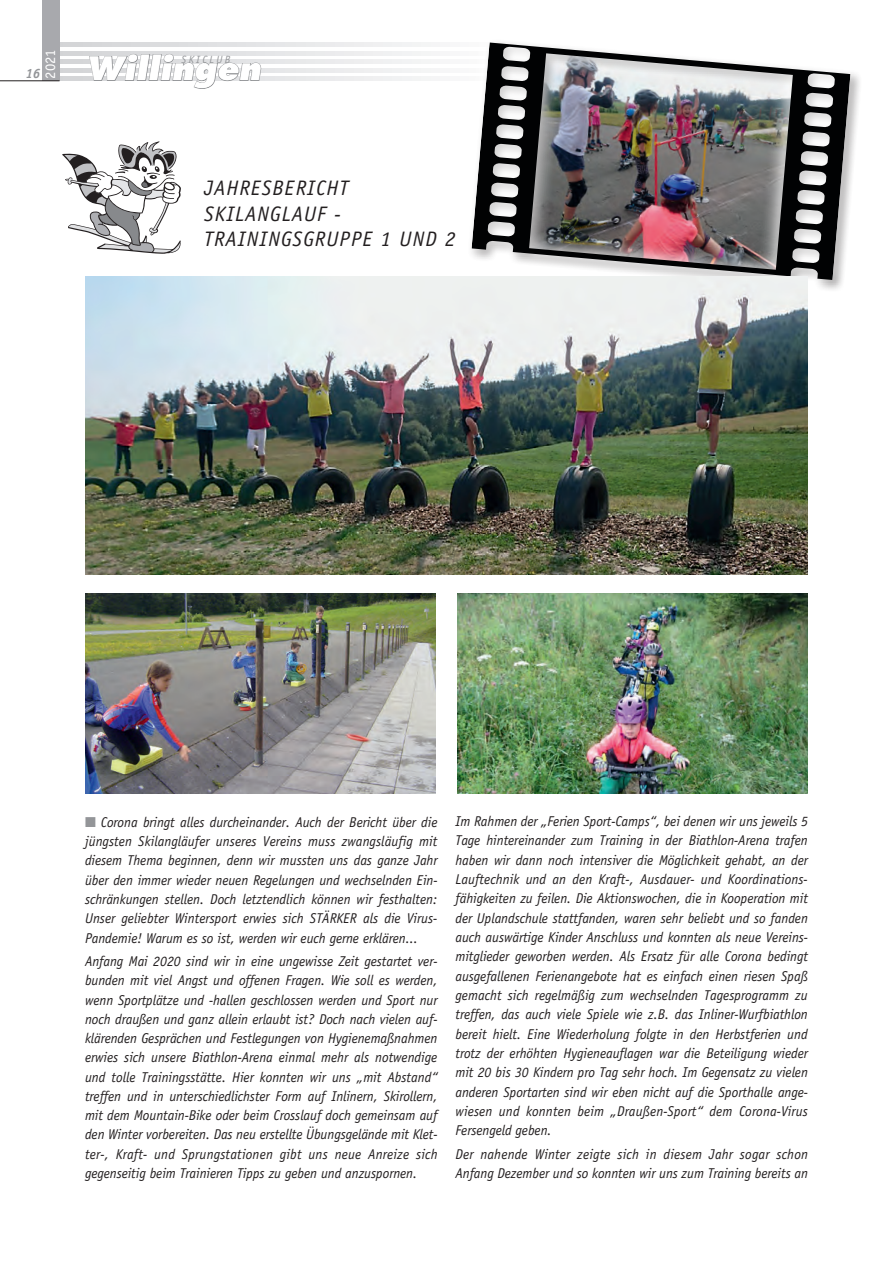
<style>
.page{position:relative;width:893px;height:1263px;background:#fff}
.page>*{position:absolute;margin:0;border:0;box-sizing:border-box;transform-origin:0 0}
.t1{font:italic 800 31.5px "Futura";color:#fff}
.t2{font:italic 21px "Officina Sans";letter-spacing:.05em;color:#231f20}
.t3{font:15px "Officina Sans";color:#fff}
.t4{font:italic 14.25px/19.2px "Officina Sans";letter-spacing:-.005em;color:#231f20;text-align:justify}
.t5{font:italic 700 13.5px "Officina Sans";color:#939598}
.t6{font:italic 10.5px "Officina Sans";letter-spacing:.225em;color:#939598}
.s1{color:#939598}
</style>
<div class="page">
<svg style="left:60px;top:77px;width:371px;height:4px"></svg>
<svg style="left:60px;top:68px;width:371px;height:4px"></svg>
<svg style="left:60px;top:60px;width:371px;height:4px"></svg>
<svg style="left:60px;top:51px;width:371px;height:4px"></svg>
<svg style="left:60px;top:43px;width:371px;height:4px"></svg>
<div style="left:43px;top:0;width:17px;height:81px;background:#a8a9ad"></div>
<hr style="left:0;top:80px;width:60px;height:1px;background:#231f20">
<svg style="left:89px;top:54px;width:173px;height:35px"></svg>
<svg style="left:471px;top:42px;width:389px;height:248px"></svg>
<img style="left:472px;top:43px;width:378px;height:237px">
<svg style="left:62px;top:141px;width:119px;height:113px"></svg>
<img style="left:85px;top:276px;width:723px;height:298px">
<img style="left:457px;top:593px;width:351px;height:200px">
<img style="left:85px;top:593px;width:351px;height:200px">
<p class="t3" style="left:42px;top:79px;width:31px;rotate:-90deg">2021</p>
<h1 class="t1" style="left:86px;top:49px;width:176px">Willingen</h1>
<p class="t6" style="left:181px;top:53px;width:50px">Skiclub</p>
<p class="t5" style="left:25px;top:65px;width:17px">16</p>
<h2 class="t2" style="left:204px;top:176px;width:23px">Jahres</h2>
<h2 class="t2" style="left:273px;top:176px;width:67px">bericht</h2>
<h2 class="t2" style="left:204px;top:202px;width:44px">SkiLang</h2>
<h2 class="t2" style="left:282px;top:202px;width:60px">lauf -</h2>
<h2 class="t2" style="left:204px;top:227px;width:77px">Tra iningsgr</h2>
<h2 class="t2" style="left:326px;top:227px;width:25px">uppe</h2>
<h2 class="t2" style="left:381px;top:227px;width:76px">1 und 2</h2>
<p class="t4" style="left:85px;top:812px;width:354px"><span class="s1">■</span> Corona bringt alles durcheinander. Auch der Bericht über die jüngsten Skilangläufer unseres Vereins muss zwangsläufig mit diesem Thema beginnen, denn wir mussten uns das ganze Jahr über den immer wieder neuen Regelungen und wechselnden Ein&shy;schränkungen stellen. Doch letztendlich können wir festhalten:<br>Unser geliebter Wintersport erwies sich STÄRKER als die Virus-Pandemie! Warum es so ist, werden wir euch gerne erklären...</p>
<p class="t4" style="left:85px;top:952px;width:354px">Anfang Mai 2020 sind wir in eine ungewisse Zeit gestartet ver&shy;bunden mit viel Angst und offenen Fragen. Wie soll es werden, wenn Sportplätze und -hallen geschlossen werden und Sport nur noch draußen und ganz allein erlaubt ist? Doch nach vielen auf&shy;klärenden Gesprächen und Festlegungen von Hygienemaßnahmen erwies sich unsere Biathlon-Arena einmal mehr als notwendige und tolle Trainingsstätte. Hier konnten wir uns „mit Abstand“ treffen und in unterschiedlichster Form auf Inlinern, Skirollern, mit dem Mountain-Bike oder beim Crosslauf doch gemeinsam auf den Winter vorbereiten. Das neu erstellte Übungsgelände mit Klet&shy;ter-, Kraft- und Sprungstationen gibt uns neue Anreize sich gegenseitig beim Trainieren Tipps zu geben und anzuspornen.</p>
<p class="t4" style="left:455px;top:811px;width:354px">Im Rahmen der „Ferien Sport-Camps“, bei denen wir uns jeweils 5<br>Tage hintereinander zum Training in der Biathlon-Arena trafen haben wir dann noch intensiver die Möglichkeit gehabt, an der Lauftechnik und an den Kraft-, Ausdauer- und Koordinations&shy;fähigkeiten zu feilen. Die Aktionswochen, die in Kooperation mit der Uplandschule stattfanden, waren sehr beliebt und so fanden auch auswärtige Kinder Anschluss und konnten als neue Vereins&shy;mitglieder geworben werden. Als Ersatz für alle Corona bedingt ausgefallenen Ferienangebote hat es einfach einen riesen Spaß gemacht sich regelmäßig zum wechselnden Tagesprogramm zu treffen, das auch viele Spiele wie z.B. das Inliner-Wurfbiathlon bereit hielt. Eine Wiederholung folgte in den Herbstferien und trotz der erhöhten Hygieneauflagen war die Beteiligung wieder mit 20 bis 30 Kindern pro Tag sehr hoch. Im Gegensatz zu vielen anderen Sportarten sind wir eben nicht auf die Sporthalle ange&shy;wiesen und konnten beim „Draußen-Sport“ dem Corona-Virus Fersengeld geben.</p>
<p class="t4" style="left:455px;top:1144px;width:354px">Der nahende Winter zeigte sich in diesem Jahr sogar schon<br>Anfang Dezember und so konnten wir uns zum Training bereits an</p>
</div>
